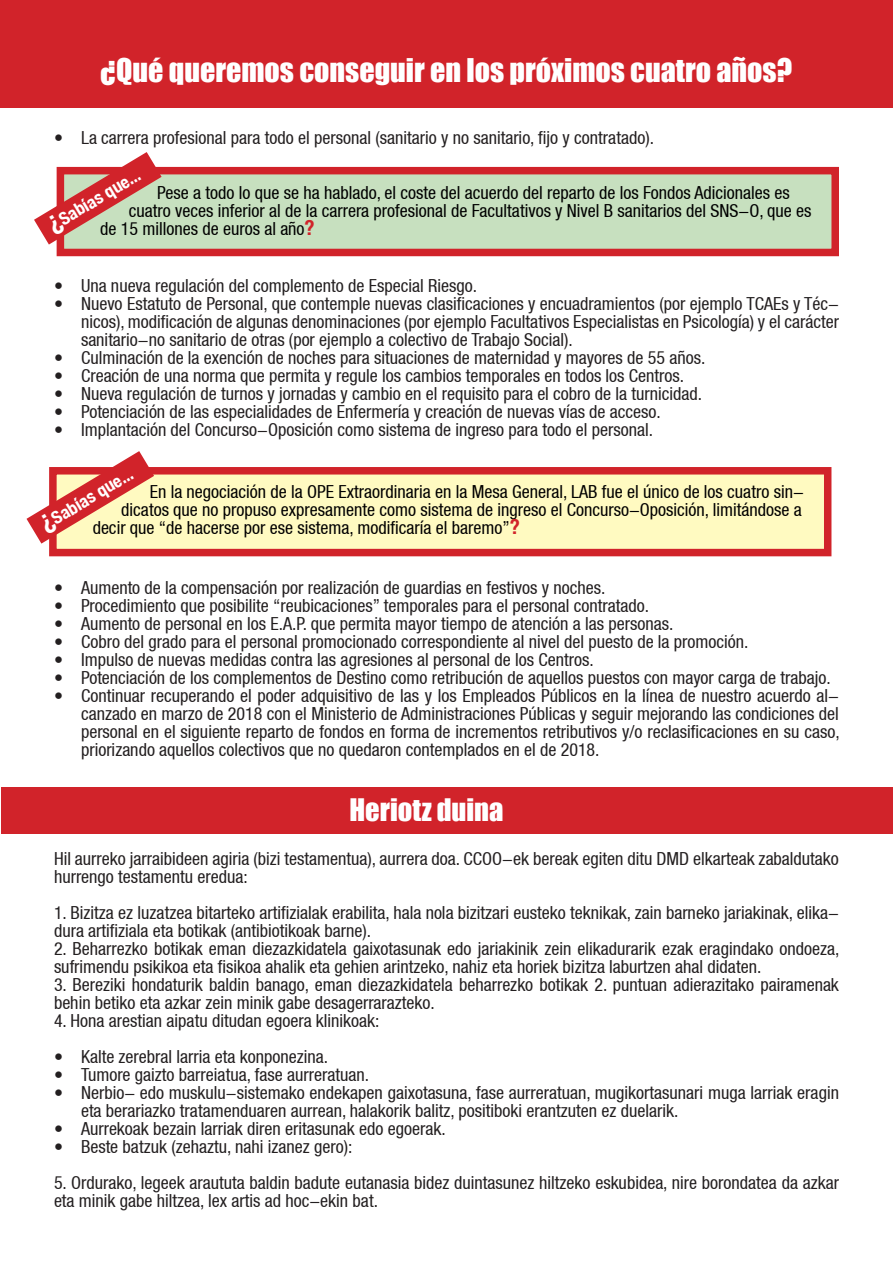
<style>
.page{position:relative;width:893px;height:1263px;background:#fff}
.page>*{position:absolute;margin:0;border:0;box-sizing:border-box;transform-origin:0 0}
.t1{font:30px "Impact";color:#fff}
.t2{font:28.5px "Impact";color:#fff}
.t3{font:condensed 18px/18px "Helvetica Neue LT";color:#231f20}
.t4{font:condensed 18px "Helvetica Neue LT";color:#000}
.t5{font:700 condensed 18px "Helvetica Neue LT";color:#fff}
.s1{font-size:27px}
.s2{font-weight:700;font-size:21px;color:#d1232a}
</style>
<div class="page">
<div style="left:0;top:0;width:893px;height:107px;background:#d1232a"></div>
<div style="left:57px;top:167px;width:782px;height:89px;background:#c7e0bf;border:8px solid #d1232a"></div>
<svg style="left:34px;top:152px;width:128px;height:93px"></svg>
<div style="left:49px;top:467px;width:782px;height:89px;background:#fffac1;border:8px solid #d1232a"></div>
<svg style="left:27px;top:451px;width:127px;height:93px"></svg>
<div style="left:1px;top:787px;width:892px;height:47px;background:#d1232a"></div>
<p class="t1" style="left:101px;top:47px;width:693px">¿Qué queremos conseguir en los próximos cuatro años?</p>
<p class="t3" style="left:54px;top:128px;width:601px">• La carrera profesional para todo el personal (sanitario y no sanitario, fijo y contratado).</p>
<p class="t5" style="left:44px;top:218px;width:106px;rotate:-31deg"><span class="s1">¿</span>Sabías que...</p>
<p class="t4" style="left:157px;top:182px;width:634px">Pese a todo lo que se ha hablado, el coste del acuerdo del reparto de los Fondos Adicionales es</p>
<p class="t4" style="left:129px;top:200px;width:684px">cuatro veces inferior al de la carrera profesional de Facultativos y Nivel B sanitarios del SNS-O, que es</p>
<p class="t4" style="left:100px;top:218px;width:216px">de 15 millones de euros al año<span class="s2">?</span></p>
<p class="t3" style="left:54px;top:276px;width:425px">• Una nueva regulación del complemento de Especial Riesgo.</p>
<p class="t3" style="left:81px;top:294px;width:759px;text-align:justify;text-indent:-27px">• Nuevo Estatuto de Personal, que contemple nuevas clasificaciones y encuadramientos (por ejemplo TCAEs y Téc&shy;nicos), modificación de algunas denominaciones (por ejemplo Facultativos Especialistas en Psicología) y el carácter sanitario-no sanitario de otras (por ejemplo a colectivo de Trabajo Social).</p>
<p class="t3" style="left:54px;top:348px;width:653px">• Culminación de la exención de noches para situaciones de maternidad y mayores de 55 años.</p>
<p class="t3" style="left:54px;top:366px;width:632px">• Creación de una norma que permita y regule los cambios temporales en todos los Centros.</p>
<p class="t3" style="left:54px;top:384px;width:650px">• Nueva regulación de turnos y jornadas y cambio en el requisito para el cobro de la turnicidad.</p>
<p class="t3" style="left:54px;top:402px;width:608px">• Potenciación de las especialidades de Enfermería y creación de nuevas vías de acceso.</p>
<p class="t3" style="left:54px;top:420px;width:601px">• Implantación del Concurso-Oposición como sistema de ingreso para todo el personal.</p>
<p class="t5" style="left:36px;top:517px;width:106px;rotate:-31deg"><span class="s1">¿</span>Sabías que...</p>
<p class="t4" style="left:150px;top:481px;width:656px">En la negociación de la OPE Extraordinaria en la Mesa General, LAB fue el único de los cuatro sin-</p>
<p class="t4" style="left:121px;top:499px;width:682px">dicatos que no propuso expresamente como sistema de ingreso el Concurso-Oposición, limitándose a</p>
<p class="t4" style="left:93px;top:517px;width:429px">decir que “de hacerse por ese sistema, modificaría el baremo”<span class="s2">?</span></p>
<p class="t3" style="left:54px;top:579px;width:553px">• Aumento de la compensación por realización de guardias en festivos y noches.</p>
<p class="t3" style="left:54px;top:597px;width:597px">• Procedimiento que posibilite “reubicaciones” temporales para el personal contratado.</p>
<p class="t3" style="left:54px;top:615px;width:621px">• Aumento de personal en los E.A.P. que permita mayor tiempo de atención a las personas.</p>
<p class="t3" style="left:54px;top:633px;width:696px">• Cobro del grado para el personal promocionado correspondiente al nivel del puesto de la promoción.</p>
<p class="t3" style="left:54px;top:651px;width:541px">• Impulso de nuevas medidas contra las agresiones al personal de los Centros.</p>
<p class="t3" style="left:54px;top:669px;width:778px">• Potenciación de los complementos de Destino como retribución de aquellos puestos con mayor carga de trabajo.</p>
<p class="t3" style="left:81px;top:687px;width:760px;text-align:justify;text-indent:-27px">• Continuar recuperando el poder adquisitivo de las y los Empleados Públicos en la línea de nuestro acuerdo al&shy;canzado en marzo de 2018 con el Ministerio de Administraciones Públicas y seguir mejorando las condiciones del personal en el siguiente reparto de fondos en forma de incrementos retributivos y/o reclasificaciones en su caso, priorizando aquellos colectivos que no quedaron contemplados en el de 2018.</p>
<p class="t2" style="left:349px;top:788px;width:156px">Heriotz duina</p>
<p class="t3" style="left:54px;top:849px;width:786px">Hil aurreko jarraibideen agiria (bizi testamentua), aurrera doa. CCOO-ek bereak egiten ditu DMD elkarteak zabaldutako hurrengo testamentu eredua:</p>
<p class="t3" style="left:54px;top:903px;width:786px">1. Bizitza ez luzatzea bitarteko artifizialak erabilita, hala nola bizitzari eusteko teknikak, zain barneko jariakinak, elika&shy;dura artifiziala eta botikak (antibiotikoak barne).</p>
<p class="t3" style="left:54px;top:939px;width:787px">2. Beharrezko botikak eman diezazkidatela gaixotasunak edo jariakinik zein elikadurarik ezak eragindako ondoeza, sufrimendu psikikoa eta fisikoa ahalik eta gehien arintzeko, nahiz eta horiek bizitza laburtzen ahal didaten.</p>
<p class="t3" style="left:54px;top:975px;width:786px">3. Bereziki hondaturik baldin banago, eman diezazkidatela beharrezko botikak 2. puntuan adierazitako pairamenak behin betiko eta azkar zein minik gabe desagerrarazteko.</p>
<p class="t3" style="left:54px;top:1011px;width:327px">4. Hona arestian aipatu ditudan egoera klinikoak:</p>
<p class="t3" style="left:54px;top:1047px;width:276px">• Kalte zerebral larria eta konponezina.</p>
<p class="t3" style="left:54px;top:1065px;width:317px">• Tumore gaizto barreiatua, fase aurreratuan.</p>
<p class="t3" style="left:81px;top:1083px;width:759px;text-indent:-27px">• Nerbio- edo muskulu-sistemako endekapen gaixotasuna, fase aurreratuan, mugikortasunari muga larriak eragin eta berariazko tratamenduaren aurrean, halakorik balitz, positiboki erantzuten ez duelarik.</p>
<p class="t3" style="left:54px;top:1119px;width:393px">• Aurrekoak bezain larriak diren eritasunak edo egoerak.</p>
<p class="t3" style="left:54px;top:1137px;width:300px">• Beste batzuk (zehaztu, nahi izanez gero):</p>
<p class="t3" style="left:54px;top:1173px;width:787px">5. Ordurako, legeek araututa baldin badute eutanasia bidez duintasunez hiltzeko eskubidea, nire borondatea da azkar eta minik gabe hiltzea, lex artis ad hoc-ekin bat.</p>
</div>
